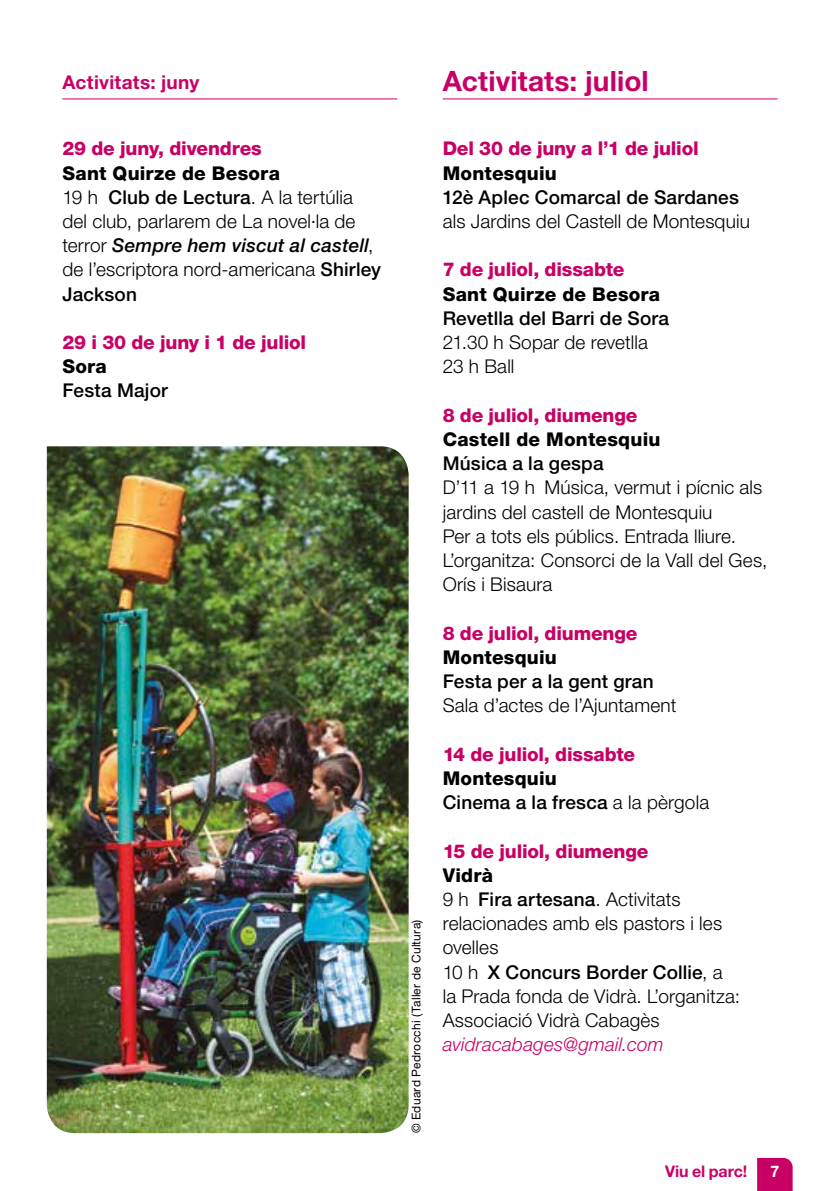
<style>
.page{position:relative;width:840px;height:1191px;background:#fff}
.page>*{position:absolute;margin:0;border:0;box-sizing:border-box;transform-origin:0 0}
.t1{font:700 28px "Helvetica Neue LT Std";letter-spacing:.005em;color:#c80065}
.t2{font:300 19px/24.2px "Helvetica Neue LT Std";letter-spacing:.01em;color:#000}
.t3{font:800 19px "Helvetica Neue LT Std";letter-spacing:-.01em;color:#c80065}
.t4{font:500 19px/24.2px "Helvetica Neue LT Std";letter-spacing:.01em;color:#000}
.t5{font:800 19px "Helvetica Neue LT Std";letter-spacing:.01em;color:#000}
.t6{font:italic 300 19px "Helvetica Neue LT Std";letter-spacing:.01em;color:#c80065}
.t7{font:700 19px "Helvetica Neue LT Std";letter-spacing:.015em;color:#c80065}
.t8{font:700 16px "Helvetica Neue LT Std";letter-spacing:-.01em;color:#c80065}
.t9{font:700 16px "Helvetica Neue LT Std";color:#fff}
.t10{font:12px "Helvetica Neue LT Std";letter-spacing:.02em;color:#000}
.s1{font-weight:800}
.s2{font-weight:500}
.s3{font-weight:500;font-style:italic}
.s4{font-weight:300}
</style>
<div class="page">
<svg style="left:757px;top:1157px;width:35px;height:34px"></svg>
<hr style="left:442px;top:99px;width:335px;height:1px;background:#c80065">
<hr style="left:62px;top:99px;width:335px;height:1px;background:#c80065">
<img style="left:47px;top:446px;width:361px;height:687px">
<p class="t7" style="left:62px;top:70px;width:138px">Activitats: juny</p>
<p class="t3" style="left:62px;top:137px;width:201px">29 de juny, divendres</p>
<p class="t2" style="left:62px;top:160px;width:320px"><span class="s1">Sant Quirze de Besora<br></span>19 h <span class="s2">Club de Lectura</span>. A la tertúlia del club, parlarem de La novel·la de terror <span class="s3">Sempre hem viscut al castell</span>, de l’escriptora nord-americana <span class="s2">Shirley<br>Jackson</span></p>
<p class="t3" style="left:62px;top:331px;width:245px">29 i 30 de juny i 1 de juliol</p>
<p class="t5" style="left:62px;top:355px;width:46px">Sora</p>
<p class="t4" style="left:62px;top:378px;width:107px">Festa Major</p>
<p class="t10" style="left:409px;top:1133px;width:215px;rotate:-90deg">© Eduard Pedrocchi (Taller de Cultura)</p>
<h1 class="t1" style="left:442px;top:64px;width:207px">Activitats: juliol</h1>
<p class="t3" style="left:442px;top:137px;width:257px">Del 30 de juny a l’1 de juliol</p>
<p class="t5" style="left:442px;top:161px;width:116px">Montesquiu</p>
<p class="t4" style="left:442px;top:185px;width:297px">12è Aplec Comarcal de Sardanes</p>
<p class="t2" style="left:442px;top:209px;width:308px">als Jardins del Castell de Montesquiu</p>
<p class="t3" style="left:442px;top:258px;width:183px">7 de juliol, dissabte</p>
<p class="t5" style="left:442px;top:282px;width:219px">Sant Quirze de Besora</p>
<p class="t4" style="left:442px;top:306px;width:228px">Revetlla del Barri de Sora</p>
<p class="t2" style="left:442px;top:330px;width:206px">21.30 h Sopar de revetlla<br>23 h Ball</p>
<p class="t3" style="left:442px;top:403px;width:196px">8 de juliol, diumenge</p>
<p class="t5" style="left:442px;top:428px;width:219px">Castell de Montesquiu</p>
<p class="t4" style="left:442px;top:451px;width:162px">Música a la gespa</p>
<p class="t2" style="left:442px;top:475px;width:326px">D’11 a 19 h Música, vermut i pícnic als jardins del castell de Montesquiu<br>Per a tots els públics. Entrada lliure.<br>L’organitza: Consorci de la Vall del Ges, Orís i Bisaura</p>
<p class="t3" style="left:442px;top:621px;width:196px">8 de juliol, diumenge</p>
<p class="t5" style="left:442px;top:645px;width:116px">Montesquiu</p>
<p class="t4" style="left:442px;top:669px;width:212px">Festa per a la gent gran</p>
<p class="t2" style="left:442px;top:693px;width:235px">Sala d’actes de l’Ajuntament</p>
<p class="t3" style="left:442px;top:742px;width:194px">14 de juliol, dissabte</p>
<p class="t4" style="left:442px;top:766px;width:268px"><span class="s1">Montesquiu<br></span>Cinema a la fresca <span class="s4">a la pèrgola</span></p>
<p class="t3" style="left:442px;top:839px;width:207px">15 de juliol, diumenge</p>
<p class="t2" style="left:442px;top:862px;width:299px"><span class="s1">Vidrà<br></span>9 h <span class="s2">Fira artesana</span>. Activitats relacionades amb els pastors i les ovelles<br>10 h <span class="s2">X Concurs Border Collie</span>, a la Prada fonda de Vidrà. L’organitza:<br>Associació Vidrà Cabagès</p>
<p class="t6" style="left:442px;top:1033px;width:222px">avidracabages@gmail.com</p>
<p class="t8" style="left:664px;top:1161px;width:83px">Viu el parc!</p>
<p class="t9" style="left:770px;top:1161px;width:10px">7</p>
</div>
